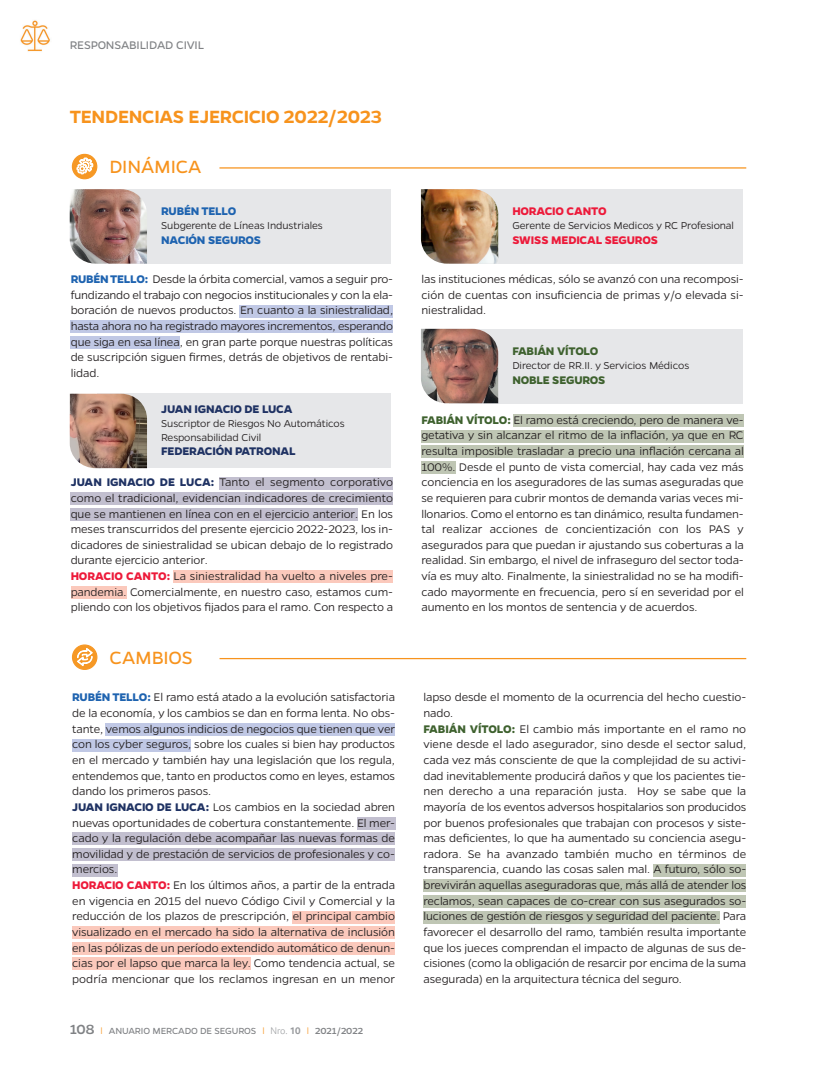
<style>
.page{position:relative;width:815px;height:1068px;background:#fff}
.page>*{position:absolute;margin:0;border:0;box-sizing:border-box;transform-origin:0 0}
.t1{font:600 20px "Gentona";letter-spacing:-.015em;color:#f7931d}
.t2{font:20px "Gentona";letter-spacing:-.01em;color:#f7931d}
.t3{font:300 12.5px/15.6px "Gentona";letter-spacing:-.01em;color:#231f20;text-align:justify}
.t4{font:700 12.5px "Gentona";letter-spacing:-.015em;color:#1f3263}
.t5{font:700 12.5px "Gentona";letter-spacing:-.015em;color:#ed1a3a}
.t6{font:700 12.5px "Gentona";letter-spacing:-.015em;color:#3e612e}
.t7{font:700 12.5px "Gentona";letter-spacing:-.015em;color:#1e63b0}
.t8{font:12.5px "Gentona";letter-spacing:-.015em;color:#808285}
.t9{font:300 11.25px/13.5px "Gentona";letter-spacing:-.01em;color:#231f20}
.t10{font:10px "Gentona";letter-spacing:-.01em;color:#808285}
.s1{font-weight:700;color:#1e63b0}
.s2{font-weight:700;color:#1f3263}
.s3{font-weight:700;color:#ed1a3a}
.s4{font-weight:700;color:#3e612e}
.s5{font-weight:500;font-size:15px}
.s6{font-family:"Foco";font-weight:300;color:#f7931d}
.s7{font-family:"Foco";font-weight:300;color:#97999c}
.s8{font-family:"Foco";font-weight:700;color:#97999c}
.s9{font-weight:500}
</style>
<div class="page">
<img style="left:20px;top:20px;width:30px;height:32px">
<div style="left:240px;top:305px;width:153px;height:12px;background:#c0c8e5"></div>
<div style="left:71px;top:320px;width:322px;height:13px;background:#c0c8e5"></div>
<div style="left:71px;top:336px;width:109px;height:12px;background:#c0c8e5"></div>
<div style="left:219px;top:477px;width:174px;height:12px;background:#c2bfcf"></div>
<div style="left:71px;top:492px;width:322px;height:12px;background:#c2bfcf"></div>
<div style="left:71px;top:508px;width:287px;height:12px;background:#c2bfcf"></div>
<div style="left:173px;top:570px;width:220px;height:13px;background:#fbc9bc"></div>
<div style="left:71px;top:586px;width:55px;height:12px;background:#fbc9bc"></div>
<div style="left:513px;top:414px;width:230px;height:12px;background:#bfc6b4"></div>
<div style="left:421px;top:430px;width:322px;height:12px;background:#bfc6b4"></div>
<div style="left:421px;top:445px;width:322px;height:13px;background:#bfc6b4"></div>
<div style="left:421px;top:461px;width:34px;height:12px;background:#bfc6b4"></div>
<div style="left:97px;top:189px;width:294px;height:74px;background:#e6e7e9"></div>
<img style="left:70px;top:189px;width:77px;height:74px">
<div style="left:448px;top:189px;width:294px;height:74px;background:#e6e7e9"></div>
<img style="left:420px;top:189px;width:78px;height:74px">
<div style="left:97px;top:393px;width:294px;height:75px;background:#e6e7e9"></div>
<img style="left:70px;top:393px;width:77px;height:75px">
<div style="left:448px;top:329px;width:294px;height:74px;background:#e6e7e9"></div>
<img style="left:421px;top:329px;width:77px;height:74px">
<hr style="left:219px;top:167px;width:526px;height:1px;background:#f7931d">
<div style="left:72px;top:154px;width:25px;height:25px;background:#f69825;border-radius:50%"></div>
<div style="left:72px;top:154px;width:25px;height:25px;border:1px solid #f69825;border-radius:50%"></div>
<svg style="left:76px;top:157px;width:17px;height:17px"></svg>
<hr style="left:219px;top:657px;width:526px;height:2px;background:#f7931d">
<div style="left:72px;top:645px;width:25px;height:24px;background:#f69825;border-radius:50%"></div>
<div style="left:72px;top:644px;width:25px;height:25px;border:1px solid #f69825;border-radius:50%"></div>
<svg style="left:77px;top:647px;width:16px;height:19px"></svg>
<div style="left:106px;top:723px;width:289px;height:12px;background:#c0c8e5"></div>
<div style="left:72px;top:738px;width:119px;height:13px;background:#c0c8e5"></div>
<div style="left:357px;top:817px;width:38px;height:12px;background:#c2bfcf"></div>
<div style="left:72px;top:832px;width:323px;height:12px;background:#c2bfcf"></div>
<div style="left:72px;top:848px;width:323px;height:12px;background:#c2bfcf"></div>
<div style="left:72px;top:863px;width:45px;height:13px;background:#c2bfcf"></div>
<div style="left:292px;top:910px;width:103px;height:13px;background:#fbc9bc"></div>
<div style="left:72px;top:926px;width:323px;height:12px;background:#fbc9bc"></div>
<div style="left:72px;top:942px;width:323px;height:12px;background:#fbc9bc"></div>
<div style="left:72px;top:957px;width:178px;height:12px;background:#fbc9bc"></div>
<div style="left:653px;top:863px;width:92px;height:13px;background:#bfc6b4"></div>
<div style="left:423px;top:879px;width:322px;height:12px;background:#bfc6b4"></div>
<div style="left:423px;top:895px;width:322px;height:12px;background:#bfc6b4"></div>
<div style="left:423px;top:910px;width:296px;height:13px;background:#bfc6b4"></div>
<p class="t8" style="left:70px;top:38px;width:136px">RESPONSABILIDAD CIVIL</p>
<h1 class="t1" style="left:70px;top:104px;width:313px">TENDENCIAS EJERCICIO 2022/2023</h1>
<h1 class="t2" style="left:109px;top:155px;width:93px">DINÁMICA</h1>
<p class="t7" style="left:161px;top:204px;width:77px">RUBÉN TELLO</p>
<p class="t9" style="left:161px;top:220px;width:163px">Subgerente de Líneas Industriales</p>
<p class="t7" style="left:161px;top:232px;width:101px">NACIÓN SEGUROS</p>
<p class="t3" style="left:71px;top:272px;width:324px"><span class="s1">RUBÉNTELLO:</span> Desde la órbita comercial, vamos a seguir pro&shy;fundizando el trabajo con negocios institucionales y con la ela&shy;boración de nuevos productos. En cuanto a la siniestralidad, hasta ahora no ha registrado mayores incrementos, esperando que siga en esa línea, en gran parte porque nuestras políticas de suscripción siguen firmes, detrás de objetivos de rentabi&shy;lidad.</p>
<p class="t4" style="left:161px;top:401px;width:133px">JUAN IGNACIO DE LUCA</p>
<p class="t9" style="left:161px;top:417px;width:185px">Suscriptor de Riesgos No Automáticos<br>Responsabilidad Civil</p>
<p class="t4" style="left:161px;top:443px;width:136px">FEDERACIÓN PATRONAL</p>
<p class="t3" style="left:71px;top:475px;width:324px;text-align:left"><span class="s2">JUAN IGNACIO DE LUCA:</span> Tanto el segmento corporativo como el tradicional, evidencian indicadores de crecimiento que se mantienen en línea con en el ejercicio anterior. En los meses transcurridos del presente ejercicio 2022-2023, los in&shy;dicadores de siniestralidad se ubican debajo de lo registrado durante ejercicio anterior.<br><span class="s3">HORACIO CANTO:</span> La siniestralidad ha vuelto a niveles pre&shy;pandemia. Comercialmente, en nuestro caso, estamos cum&shy;pliendo con los objetivos fijados para el ramo. Con respecto a</p>
<p class="t5" style="left:512px;top:204px;width:96px">HORACIO CANTO</p>
<p class="t9" style="left:512px;top:220px;width:223px">Gerente de Servicios Medicos y RC Profesional</p>
<p class="t5" style="left:512px;top:232px;width:147px">SWISS MEDICAL SEGUROS</p>
<p class="t3" style="left:421px;top:272px;width:323px">las instituciones médicas, sólo se avanzó con una recomposi&shy;ción de cuentas con insuficiencia de primas y/o elevada si&shy;niestralidad.</p>
<p class="t6" style="left:512px;top:343px;width:87px">FABIÁN VÍTOLO</p>
<p class="t9" style="left:512px;top:359px;width:178px">Director de RR.II. y Servicios Médicos</p>
<p class="t6" style="left:512px;top:372px;width:95px">NOBLE SEGUROS</p>
<p class="t3" style="left:421px;top:413px;width:324px"><span class="s4">FABIÁN VÍTOLO:</span> El ramo está creciendo, pero de manera ve&shy;getativa y sin alcanzar el ritmo de la inflación, ya que en RC resulta imposible trasladar a precio una inflación cercana al 100%. Desde el punto de vista comercial, hay cada vez más conciencia en los aseguradores de las sumas aseguradas que se requieren para cubrir montos de demanda varias veces mi&shy;llonarios. Como el entorno es tan dinámico, resulta fundamen&shy;tal realizar acciones de concientización con los PAS y asegurados para que puedan ir ajustando sus coberturas a la realidad. Sin embargo, el nivel de infraseguro del sector toda&shy;vía es muy alto. Finalmente, la siniestralidad no se ha modifi&shy;cado mayormente en frecuencia, pero sí en severidad por el aumento en los montos de sentencia y de acuerdos.</p>
<h1 class="t2" style="left:109px;top:645px;width:84px">CAMBIOS</h1>
<p class="t3" style="left:72px;top:690px;width:324px;text-align:left"><span class="s1">RUBÉN TELLO:</span> El ramo está atado a la evolución satisfactoria de la economía, y los cambios se dan en forma lenta. No obs&shy;tante, vemos algunos indicios de negocios que tienen que ver con los cyber seguros, sobre los cuales si bien hay productos en el mercado y también hay una legislación que los regula, entendemos que, tanto en productos como en leyes, estamos dando los primeros pasos.<br><span class="s2">JUAN IGNACIO DE LUCA:</span> Los cambios en la sociedad abren nuevas oportunidades de cobertura constantemente. El mer&shy;cado y la regulación debe acompañar las nuevas formas de movilidad y de prestación de servicios de profesionales y co&shy;mercios.<br><span class="s3">HORACIO CANTO:</span> En los últimos años, a partir de la entrada en vigencia en 2015 del nuevo Código Civil y Comercial y la reducción de los plazos de prescripción, el principal cambio visualizado en el mercado ha sido la alternativa de inclusión en las pólizas de un período extendido automático de denun&shy;cias por el lapso que marca la ley. Como tendencia actual, se podría mencionar que los reclamos ingresan en un menor</p>
<p class="t3" style="left:423px;top:690px;width:324px;text-align:left">lapso desde el momento de la ocurrencia del hecho cuestio&shy;nado.<br><span class="s4">FABIÁN VÍTOLO:</span> El cambio más importante en el ramo no viene desde el lado asegurador, sino desde el sector salud, cada vez más consciente de que la complejidad de su activi&shy;dad inevitablemente producirá daños y que los pacientes tie&shy;nen derecho a una reparación justa. Hoy se sabe que la mayoría de los eventos adversos hospitalarios son producidos por buenos profesionales que trabajan con procesos y siste&shy;mas deficientes, lo que ha aumentado su conciencia asegu&shy;radora. Se ha avanzado también mucho en términos de transparencia, cuando las cosas salen mal. A futuro, sólo so&shy;brevivirán aquellas aseguradoras que, más allá de atender los reclamos, sean capaces de co-crear con sus asegurados so&shy;luciones de gestión de riesgos y seguridad del paciente. Para favorecer el desarrollo del ramo, también resulta importante que los jueces comprendan el impacto de algunas de sus de&shy;cisiones (como la obligación de resarcir por encima de la suma asegurada) en la arquitectura técnica del seguro.</p>
<p class="t10" style="left:70px;top:1024px;width:294px"><span class="s5">108</span> <span class="s6">I</span> ANUARIO MERCADO DE SEGUROS <span class="s6">I</span> <span class="s7">Nro.</span> <span class="s8">10</span> <span class="s6">I</span> <span class="s9">2021/2022</span></p>
</div>
